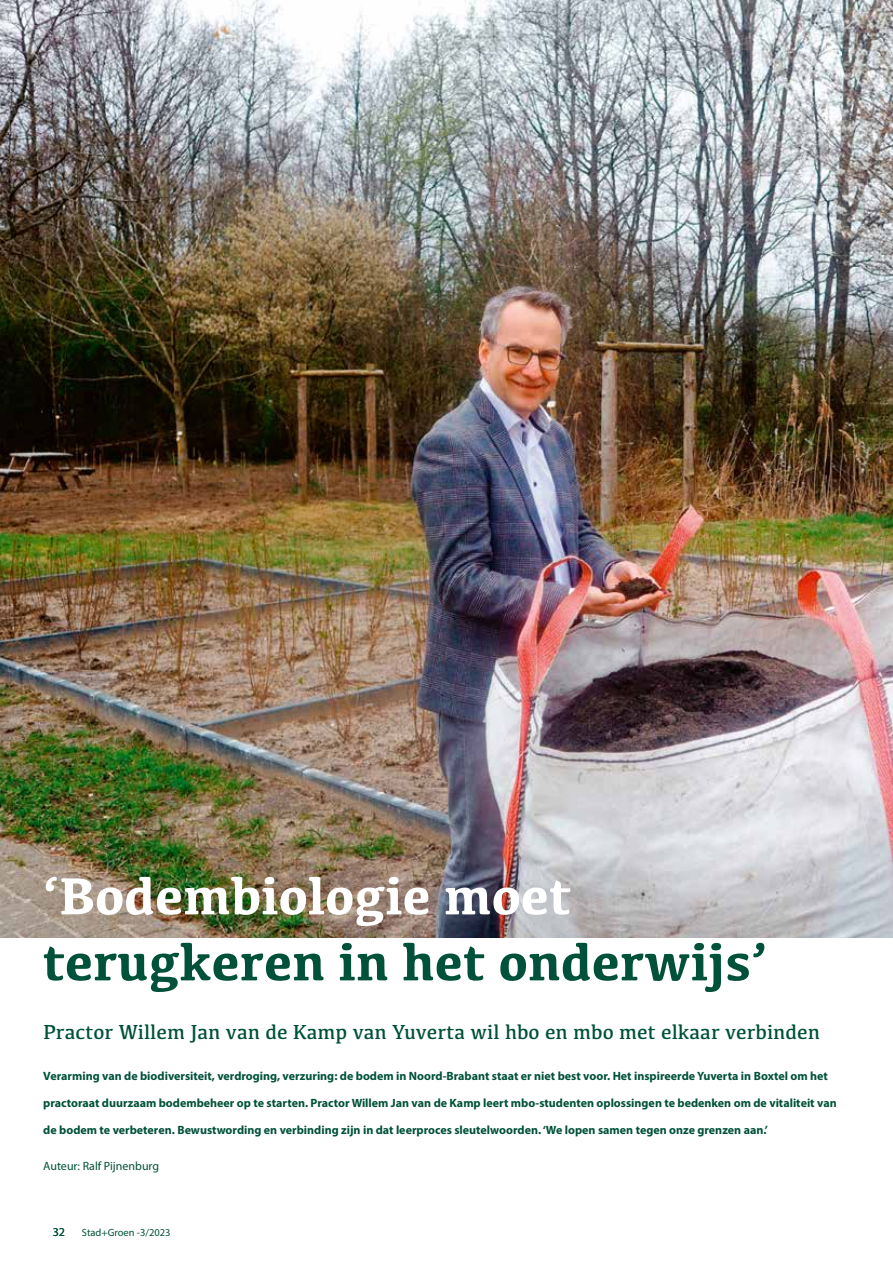
<style>
.page{position:relative;width:893px;height:1263px;background:#fff}
.page>*{position:absolute;margin:0;border:0;box-sizing:border-box;transform-origin:0 0}
.t1{font:700 54px "Kefa";color:#005139}
.t2{font:700 54px "Kefa";color:#fff}
.t3{font:21px "Kefa";color:#005139}
.t4{font:700 12px "Myriad Pro";color:#005139}
.t5{font:12px "Myriad Pro";color:#005139}
.t6{font:10.5px "Myriad Pro";color:#005139}
</style>
<div class="page">
<img style="left:0;top:0;width:893px;height:938px">
<h1 class="t2" style="left:43px;top:860px;width:530px">‘Bodembiologie moet</h1>
<h1 class="t1" style="left:43px;top:926px;width:727px">terugkeren in het onderwijs’</h1>
<h2 class="t3" style="left:43px;top:1018px;width:778px">Practor Willem Jan van de Kamp van Yuverta wil hbo en mbo met elkaar verbinden</h2>
<p class="t4" style="left:43px;top:1068px;width:786px">Verarming van de biodiversiteit, verdroging, verzuring: de bodem in Noord-Brabant staat er niet best voor. Het inspireerde Yuverta in Boxtel om het</p>
<p class="t4" style="left:43px;top:1095px;width:795px">practoraat duurzaam bodembeheer op te starten. Practor Willem Jan van de Kamp leert mbo-studenten oplossingen te bedenken om de vitaliteit van</p>
<p class="t4" style="left:43px;top:1122px;width:726px">de bodem te verbeteren. Bewustwording en verbinding zijn in dat leerproces sleutelwoorden. ‘We lopen samen tegen onze grenzen aan.’</p>
<p class="t5" style="left:43px;top:1159px;width:117px">Auteur: Ralf Pijnenburg</p>
<p class="t5" style="left:53px;top:1224px;width:14px">32</p>
<p class="t6" style="left:82px;top:1226px;width:90px">Stad+Groen -3/2023</p>
</div>
